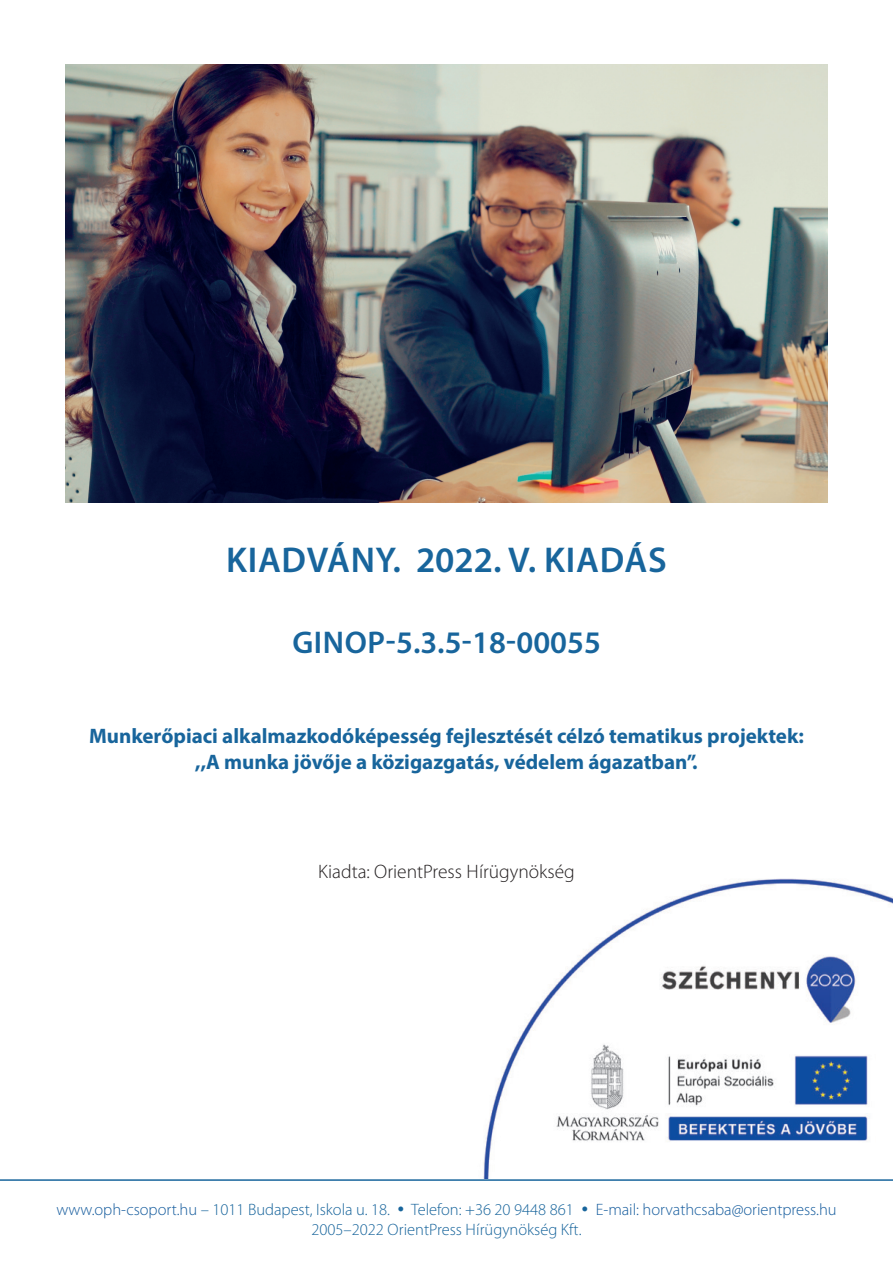
<style>
.page{position:relative;width:893px;height:1263px;background:#fff}
.page>*{position:absolute;margin:0;border:0;box-sizing:border-box;transform-origin:0 0}
.t1{font:600 36px "Myriad Pro";letter-spacing:.02em;color:#18659c}
.t2{font:600 31.5px "Myriad Pro";color:#18659c}
.t3{font:700 21px/25.2px "Myriad Pro";color:#18659c;text-align:center}
.t4{font:300 19.5px "Myriad Pro";color:#231f20}
.t5{font:300 16.5px/19.8px "Myriad Pro";color:#18659c;text-align:center}
.s1{color:#175d9e}
</style>
<div class="page">
<img style="left:65px;top:65px;width:763px;height:438px">
<svg style="left:0;top:1179px;width:893px;height:2px;background:#508ab4"></svg>
<img style="left:483px;top:878px;width:410px;height:301px">
<h1 class="t1" style="left:226px;top:537px;width:442px">KIADVÁNY. 2022. V. KIADÁS</h1>
<h2 class="t2" style="left:292px;top:623px;width:310px">GINOP-5.3.5-18-00055</h2>
<p class="t3" style="left:89px;top:723px;width:716px">Munkerőpiaci alkalmazkodóképesség fejlesztését célzó tematikus projektek: ,,A munka jövője a közigazgatás, védelem ágazatban”.</p>
<p class="t4" style="left:318px;top:861px;width:258px">Kiadta: OrientPress Hírügynökség</p>
<p class="t5" style="left:56px;top:1200px;width:782px"><span class="s1">www.oph-csoport.hu</span> – 1011 Budapest, Iskola u. 18. • Telefon: +36 20 9448 861 • <span class="s1">E-mail: horvathcsaba@orientpress.hu<br></span>2005–2022 OrientPress Hírügynökség Kft.</p>
</div>
